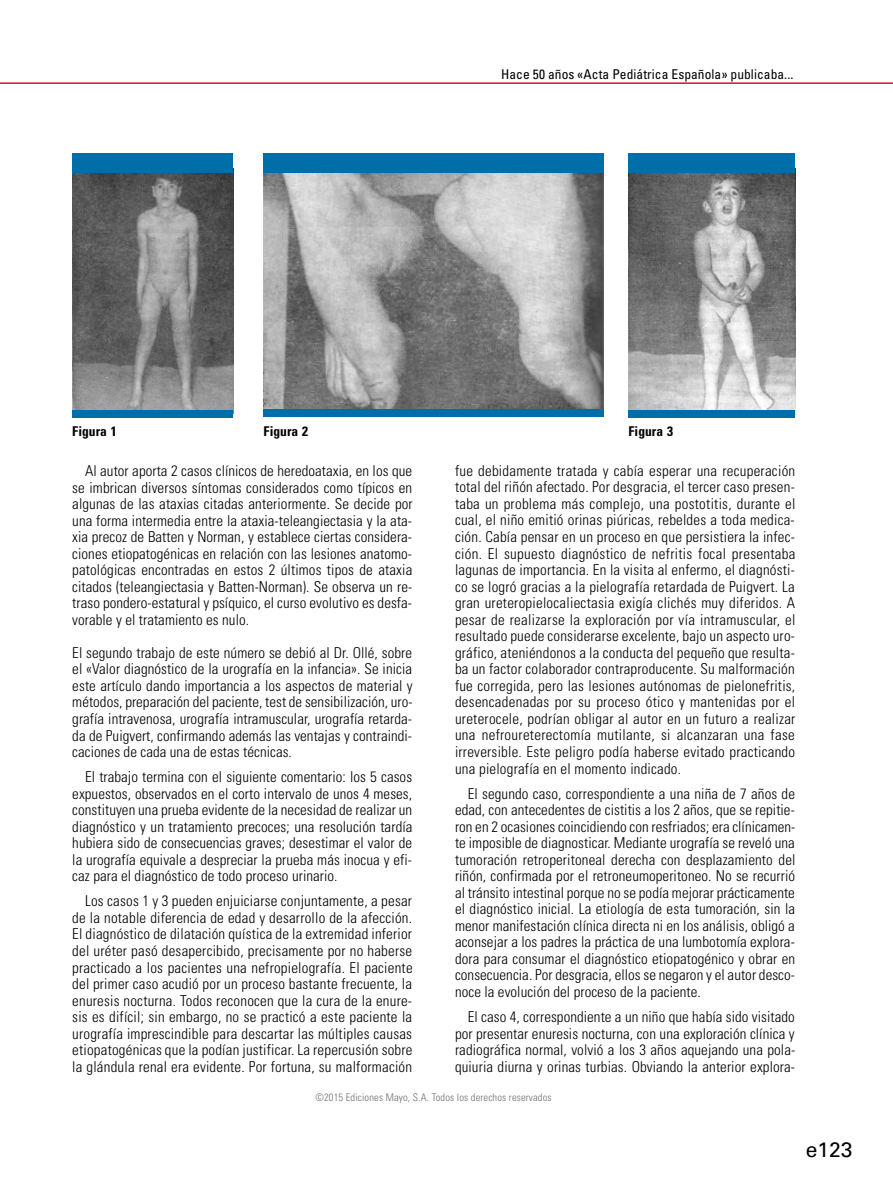
<style>
.page{position:relative;width:893px;height:1191px;background:#fff}
.page>*{position:absolute;margin:0;border:0;box-sizing:border-box;transform-origin:0 0}
.t1{font:21px "Univers LT Std";color:#000}
.t2{font:300 condensed 15px/16.5px "Univers LT Std";letter-spacing:.005em;color:#000;text-align:justify}
.t3{font:condensed 13.5px "Univers LT Std";letter-spacing:.005em;color:#000}
.t4{font:700 condensed 13.5px "Univers LT Std";letter-spacing:.005em;color:#000}
.t5{font:300 condensed 10.5px "Univers LT Std";letter-spacing:.015em;color:#706f6f}
</style>
<div class="page">
<hr style="left:0;top:82px;width:893px;height:2px;background:#e30f13">
<img style="left:72px;top:173px;width:161px;height:237px">
<div style="left:72px;top:153px;width:161px;height:20px;background:#006fa7"></div>
<div style="left:72px;top:410px;width:161px;height:7px;background:#006fa7"></div>
<img style="left:264px;top:173px;width:340px;height:236px">
<div style="left:264px;top:153px;width:340px;height:20px;background:#006fa7"></div>
<div style="left:264px;top:409px;width:340px;height:8px;background:#006fa7"></div>
<img style="left:628px;top:173px;width:167px;height:236px">
<div style="left:628px;top:153px;width:167px;height:20px;background:#006fa7"></div>
<div style="left:628px;top:409px;width:167px;height:8px;background:#006fa7"></div>
<p class="t3" style="left:501px;top:65px;width:294px">Hace 50 años «Acta Pediátrica Española» publicaba...</p>
<p class="t4" style="left:72px;top:422px;width:46px">Figura 1</p>
<p class="t4" style="left:264px;top:422px;width:46px">Figura 2</p>
<p class="t4" style="left:628px;top:422px;width:46px">Figura 3</p>
<p class="t2" style="left:72px;top:462px;width:342px;text-indent:13px">Al autor aporta 2 casos clínicos de heredoataxia, en los que se imbrican diversos síntomas considerados como típicos en algunas de las ataxias citadas anteriormente. Se decide por una forma intermedia entre la ataxia-teleangiectasia y la ata&shy;xia precoz de Batten y Norman, y establece ciertas considera&shy;ciones etiopatogénicas en relación con las lesiones anatomo&shy;patológicas encontradas en estos 2 últimos tipos de ataxia citados (teleangiectasia y Batten-Norman). Se observa un re&shy;traso pondero-estatural y psíquico, el curso evolutivo es desfa&shy;vorable y el tratamiento es nulo.</p>
<p class="t2" style="left:72px;top:644px;width:342px">El segundo trabajo de este número se debió al Dr. Ollé, sobre el «Valor diagnóstico de la urografía en la infancia». Se inicia este artículo dando importancia a los aspectos de material y métodos, preparación del paciente, test de sensibilización, uro&shy;grafía intravenosa, urografía intramuscular, urografía retarda&shy;da de Puigvert, confirmando además las ventajas y contraindi&shy;caciones de cada una de estas técnicas.</p>
<p class="t2" style="left:72px;top:768px;width:342px;text-indent:13px">El trabajo termina con el siguiente comentario: los 5 casos expuestos, observados en el corto intervalo de unos 4 meses, constituyen una prueba evidente de la necesidad de realizar un diagnóstico y un tratamiento precoces; una resolución tardía hubiera sido de consecuencias graves; desestimar el valor de la urografía equivale a despreciar la prueba más inocua y efi&shy;caz para el diagnóstico de todo proceso urinario.</p>
<p class="t2" style="left:72px;top:893px;width:342px;text-indent:13px">Los casos 1 y 3 pueden enjuiciarse conjuntamente, a pesar de la notable diferencia de edad y desarrollo de la afección.<br>El diagnóstico de dilatación quística de la extremidad inferior del uréter pasó desapercibido, precisamente por no haberse practicado a los pacientes una nefropielografía. El paciente del primer caso acudió por un proceso bastante frecuente, la enuresis nocturna. Todos reconocen que la cura de la enure&shy;sis es difícil; sin embargo, no se practicó a este paciente la urografía imprescindible para descartar las múltiples causas etiopatogénicas que la podían justificar. La repercusión sobre la glándula renal era evidente. Por fortuna, su malformación</p>
<p class="t2" style="left:455px;top:462px;width:342px">fue debidamente tratada y cabía esperar una recuperación total del riñón afectado. Por desgracia, el tercer caso presen&shy;taba un problema más complejo, una postotitis, durante el cual, el niño emitió orinas piúricas, rebeldes a toda medica&shy;ción. Cabía pensar en un proceso en que persistiera la infec&shy;ción. El supuesto diagnóstico de nefritis focal presentaba lagunas de importancia. En la visita al enfermo, el diagnósti&shy;co se logró gracias a la pielografía retardada de Puigvert. La gran ureteropielocaliectasia exigía clichés muy diferidos. A pesar de realizarse la exploración por vía intramuscular, el resultado puede considerarse excelente, bajo un aspecto uro&shy;gráfico, ateniéndonos a la conducta del pequeño que resulta&shy;ba un factor colaborador contraproducente. Su malformación fue corregida, pero las lesiones autónomas de pielonefritis, desencadenadas por su proceso ótico y mantenidas por el ureterocele, podrían obligar al autor en un futuro a realizar una nefroureterectomía mutilante, si alcanzaran una fase irreversible. Este peligro podía haberse evitado practicando una pielografía en el momento indicado.</p>
<p class="t2" style="left:455px;top:785px;width:342px;text-indent:13px">El segundo caso, correspondiente a una niña de 7 años de edad, con antecedentes de cistitis a los 2 años, que se repitie&shy;ron en 2 ocasiones coincidiendo con resfriados; era clínicamen&shy;te imposible de diagnosticar. Mediante urografía se reveló una tumoración retroperitoneal derecha con desplazamiento del riñón, confirmada por el retroneumoperitoneo. No se recurrió al tránsito intestinal porque no se podía mejorar prácticamente el diagnóstico inicial. La etiología de esta tumoración, sin la menor manifestación clínica directa ni en los análisis, obligó a aconsejar a los padres la práctica de una lumbotomía explora&shy;dora para consumar el diagnóstico etiopatogénico y obrar en consecuencia. Por desgracia, ellos se negaron y el autor desco&shy;noce la evolución del proceso de la paciente.</p>
<p class="t2" style="left:455px;top:1008px;width:342px;text-indent:13px">El caso 4, correspondiente a un niño que había sido visitado por presentar enuresis nocturna, con una exploración clínica y radiográfica normal, volvió a los 3 años aquejando una pola&shy;quiuria diurna y orinas turbias. Obviando la anterior explora-</p>
<p class="t5" style="left:316px;top:1090px;width:238px">©2015 Ediciones Mayo, S.A. Todos los derechos reservados</p>
<h1 class="t1" style="left:806px;top:1136px;width:48px">e123</h1>
</div>
